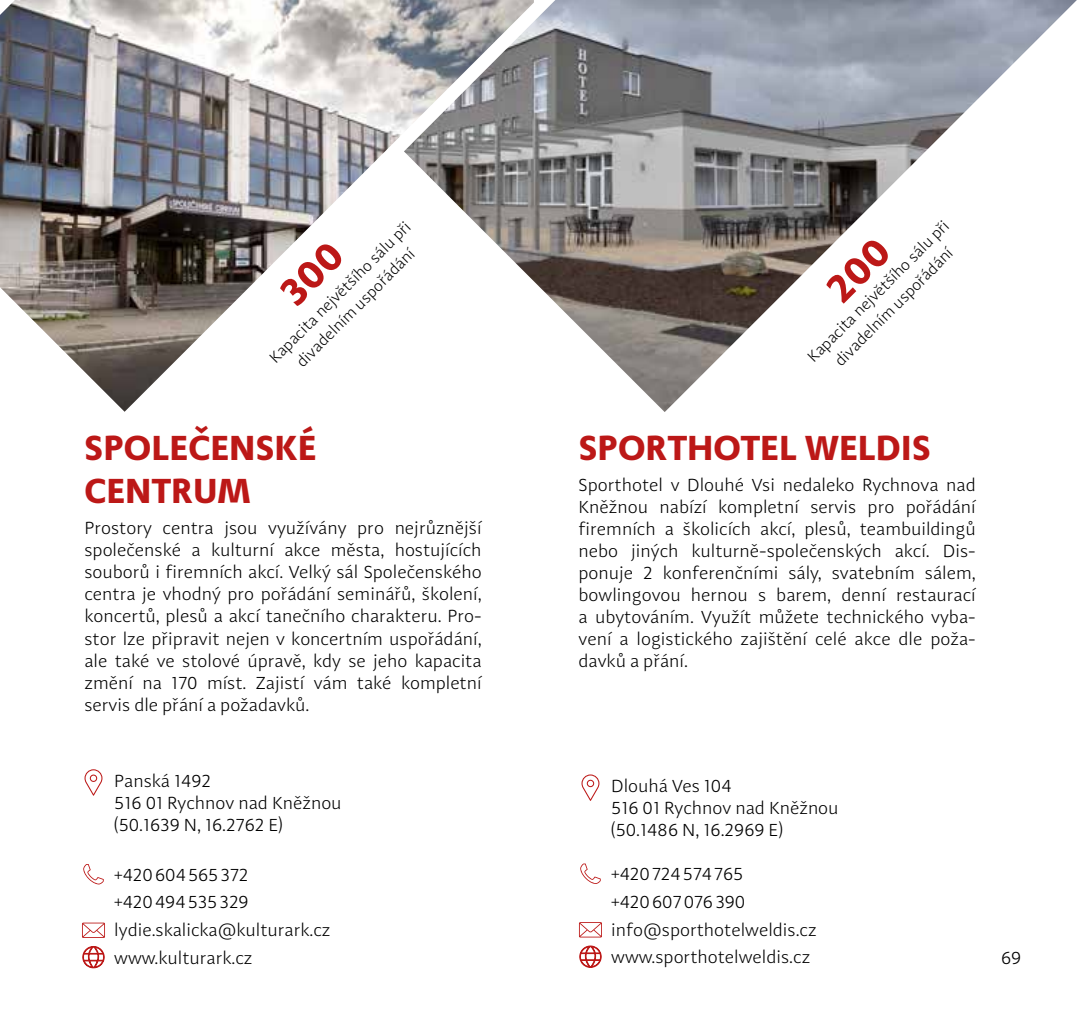
<style>
.page{position:relative;width:1078px;height:1021px;background:#fff}
.page>*{position:absolute;margin:0;border:0;box-sizing:border-box;transform-origin:0 0}
.t1{font:700 36px/43.2px "Adagio Sans";letter-spacing:.01em;color:#bc1817}
.t2{font:300 18px/22px "Adagio Sans";color:#000}
.t3{font:300 16px/22px "Adagio Sans";color:#000;text-align:center}
</style>
<div class="page">
<img style="left:0;top:0;width:404px;height:412px">
<svg style="left:83px;top:864px;width:21px;height:20px"></svg>
<svg style="left:82px;top:922px;width:23px;height:15px"></svg>
<svg style="left:84px;top:769px;width:18px;height:26px"></svg>
<svg style="left:82px;top:946px;width:22px;height:22px"></svg>
<svg style="left:580px;top:863px;width:20px;height:21px"></svg>
<svg style="left:579px;top:922px;width:23px;height:15px"></svg>
<svg style="left:581px;top:774px;width:18px;height:26px"></svg>
<svg style="left:579px;top:945px;width:22px;height:22px"></svg>
<img style="left:404px;top:0;width:672px;height:412px">
<svg style="left:278px;top:240px;width:67px;height:67px"></svg>
<svg style="left:824px;top:236px;width:68px;height:68px"></svg>
<p class="t3" style="left:264px;top:352px;width:194px;rotate:-45deg">Kapacita největšího sálu při divadelním uspořádání</p>
<p class="t3" style="left:802px;top:351px;width:194px;rotate:-45deg">Kapacita největšího sálu při divadelním uspořádání</p>
<h1 class="t1" style="left:85px;top:426px;width:233px">SPOLEČENSKÉ<br>CENTRUM</h1>
<p class="t2" style="left:84px;top:517px;width:398px;text-align:justify">Prostory centra jsou využívány pro nejrůznější společenské a kulturní akce města, hostujících souborů i firemních akcí. Velký sál Společenského centra je vhodný pro pořádání seminářů, školení, koncertů, plesů a akcí tanečního charakteru. Pro&shy;stor lze připravit nejen v koncertním uspořádání, ale také ve stolové úpravě, kdy se jeho kapacita změní na 170 míst. Zajistí vám také kompletní servis dle přání a požadavků.</p>
<p class="t2" style="left:114px;top:770px;width:229px">Panská 1492<br>516 01 Rychnov nad Kněžnou (50.1639 N, 16.2762 E)</p>
<p class="t2" style="left:114px;top:860px;width:218px;line-height:27.6px">+420604565372 +420494535329 lydie.skalicka@kulturark.cz www.kulturark.cz</p>
<h1 class="t1" style="left:578px;top:426px;width:353px">SPORTHOTEL WELDIS</h1>
<p class="t2" style="left:578px;top:474px;width:398px;text-align:justify">Sporthotel v Dlouhé Vsi nedaleko Rychnova nad Kněžnou nabízí kompletní servis pro pořádání firemních a školicích akcí, plesů, teambuildingů nebo jiných kulturně-společenských akcí. Dis&shy;ponuje 2 konferenčními sály, svatebním sálem, bowlingovou hernou s barem, denní restaurací a ubytováním. Využít můžete technického vyba&shy;vení a logistického zajištění celé akce dle poža&shy;davků a přání.</p>
<p class="t2" style="left:611px;top:775px;width:229px">Dlouhá Ves 104<br>516 01 Rychnov nad Kněžnou (50.1486 N, 16.2969 E)</p>
<p class="t2" style="left:611px;top:860px;width:207px;line-height:27.6px">+420724574765 +420607076390 info@sporthotelweldis.cz www.sporthotelweldis.cz</p>
<p class="t2" style="left:1000px;top:947px;width:22px">69</p>
</div>
